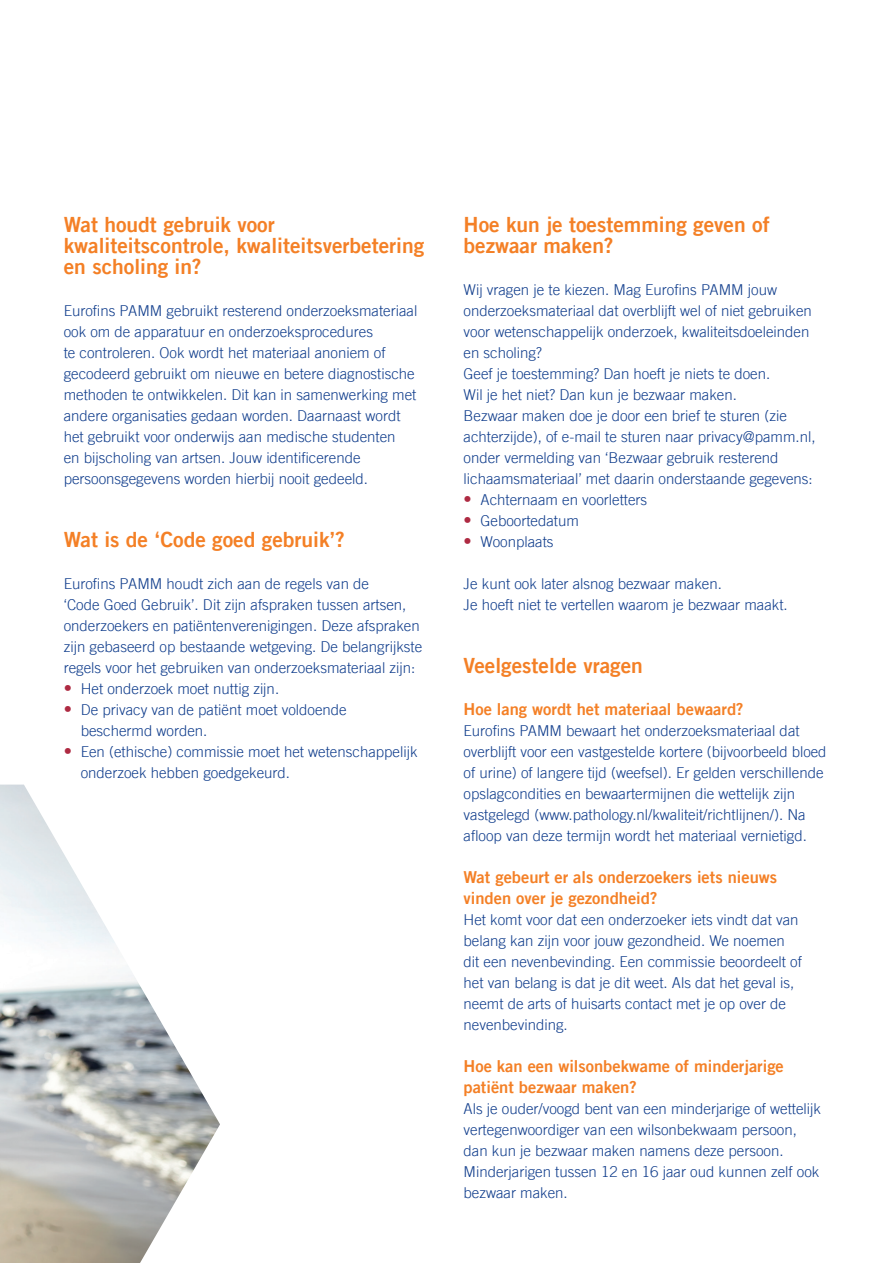
<style>
.page{position:relative;width:893px;height:1263px;background:#fff}
.page>*{position:absolute;margin:0;border:0;box-sizing:border-box;transform-origin:0 0}
.Tussenkop{font:21px/21px "Trade Gothic LT Bold Two";color:#f48026}
.Tussen_tussenkop{font:16.5px/21px "Trade Gothic LT Bold Two";color:#f48026}
.Bodytekst{font:300 15px/21px "Trade Gothic LT";color:#103d8c}
.s1{font-size:16.5px;color:#ae2a42}
</style>
<div class="page">
<img style="left:0;top:784px;width:220px;height:479px">
<p class="Tussenkop" style="left:64px;top:213px;width:362px">Wat houdt gebruik voor kwaliteitscontrole, kwaliteitsverbetering en scholing in?</p>
<p class="Bodytekst" style="left:64px;top:300px;width:355px">Eurofins PAMM gebruikt resterend onderzoeksmateriaal ook om de apparatuur en onderzoeksprocedures<br>te controleren. Ook wordt het materiaal anoniem of gecodeerd gebruikt om nieuwe en betere diagnostische methoden te ontwikkelen. Dit kan in samenwerking met andere organisaties gedaan worden. Daarnaast wordt het gebruikt voor onderwijs aan medische studenten<br>en bijscholing van artsen. Jouw identificerende persoonsgegevens worden hierbij nooit gedeeld.</p>
<p class="Tussenkop" style="left:64px;top:528px;width:282px">Wat is de ‘Code goed gebruik’?</p>
<p class="Bodytekst" style="left:64px;top:573px;width:360px">Eurofins PAMM houdt zich aan de regels van de<br>‘Code Goed Gebruik’. Dit zijn afspraken tussen artsen, onderzoekers en patiëntenverenigingen. Deze afspraken zijn gebaseerd op bestaande wetgeving. De belangrijkste regels voor het gebruiken van onderzoeksmateriaal zijn:</p>
<p class="Bodytekst" style="left:64px;top:678px;width:217px"><span class="s1">•</span> Het onderzoek moet nuttig zijn.</p>
<p class="Bodytekst" style="left:81px;top:699px;width:267px;text-indent:-17px"><span class="s1">•</span> De privacy van de patiënt moet voldoende beschermd worden.</p>
<p class="Bodytekst" style="left:81px;top:741px;width:338px;text-indent:-17px"><span class="s1">•</span> Een (ethische) commissie moet het wetenschappelijk onderzoek hebben goedgekeurd.</p>
<p class="Tussenkop" style="left:463px;top:213px;width:308px">Hoe kun je toestemming geven of bezwaar maken?</p>
<p class="Bodytekst" style="left:463px;top:279px;width:350px">Wij vragen je te kiezen. Mag Eurofins PAMM jouw onderzoeksmateriaal dat overblijft wel of niet gebruiken voor wetenschappelijk onderzoek, kwaliteitsdoeleinden en scholing?</p>
<p class="Bodytekst" style="left:463px;top:363px;width:308px">Geef je toestemming? Dan hoeft je niets te doen.</p>
<p class="Bodytekst" style="left:463px;top:384px;width:354px">Wil je het niet? Dan kun je bezwaar maken.<br>Bezwaar maken doe je door een brief te sturen (zie achterzijde), of e-mail te sturen naar privacy@pamm.nl, onder vermelding van ‘Bezwaar gebruik resterend lichaamsmateriaal’ met daarin onderstaande gegevens:</p>
<p class="Bodytekst" style="left:463px;top:489px;width:185px"><span class="s1">•</span> Achternaam en voorletters</p>
<p class="Bodytekst" style="left:463px;top:510px;width:117px"><span class="s1">•</span> Geboortedatum</p>
<p class="Bodytekst" style="left:463px;top:531px;width:92px"><span class="s1">•</span> Woonplaats</p>
<p class="Bodytekst" style="left:463px;top:573px;width:260px">Je kunt ook later alsnog bezwaar maken.</p>
<p class="Bodytekst" style="left:463px;top:594px;width:326px">Je hoeft niet te vertellen waarom je bezwaar maakt.</p>
<p class="Tussenkop" style="left:463px;top:654px;width:181px">Veelgestelde vragen</p>
<p class="Tussen_tussenkop" style="left:463px;top:698px;width:282px">Hoe lang wordt het materiaal bewaard?</p>
<p class="Bodytekst" style="left:463px;top:720px;width:364px">Eurofins PAMM bewaart het onderzoeksmateriaal dat overblijft voor een vastgestelde kortere (bijvoorbeeld bloed of urine) of langere tijd (weefsel). Er gelden verschillende opslagcondities en bewaartermijnen die wettelijk zijn vastgelegd (www.pathology.nl/kwaliteit/richtlijnen/). Na afloop van deze termijn wordt het materiaal vernietigd.</p>
<p class="Tussen_tussenkop" style="left:463px;top:866px;width:315px">Wat gebeurt er als onderzoekers iets nieuws vinden over je gezondheid?</p>
<p class="Bodytekst" style="left:463px;top:909px;width:340px">Het komt voor dat een onderzoeker iets vindt dat van belang kan zijn voor jouw gezondheid. We noemen dit een nevenbevinding. Een commissie beoordeelt of het van belang is dat je dit weet. Als dat het geval is, neemt de arts of huisarts contact met je op over de nevenbevinding.</p>
<p class="Tussen_tussenkop" style="left:463px;top:1055px;width:322px">Hoe kan een wilsonbekwame of minderjarige patiënt bezwaar maken?</p>
<p class="Bodytekst" style="left:463px;top:1098px;width:359px">Als je ouder/voogd bent van een minderjarige of wettelijk vertegenwoordiger van een wilsonbekwaam persoon, dan kun je bezwaar maken namens deze persoon.<br>Minderjarigen tussen 12 en 16 jaar oud kunnen zelf ook bezwaar maken.</p>
</div>
